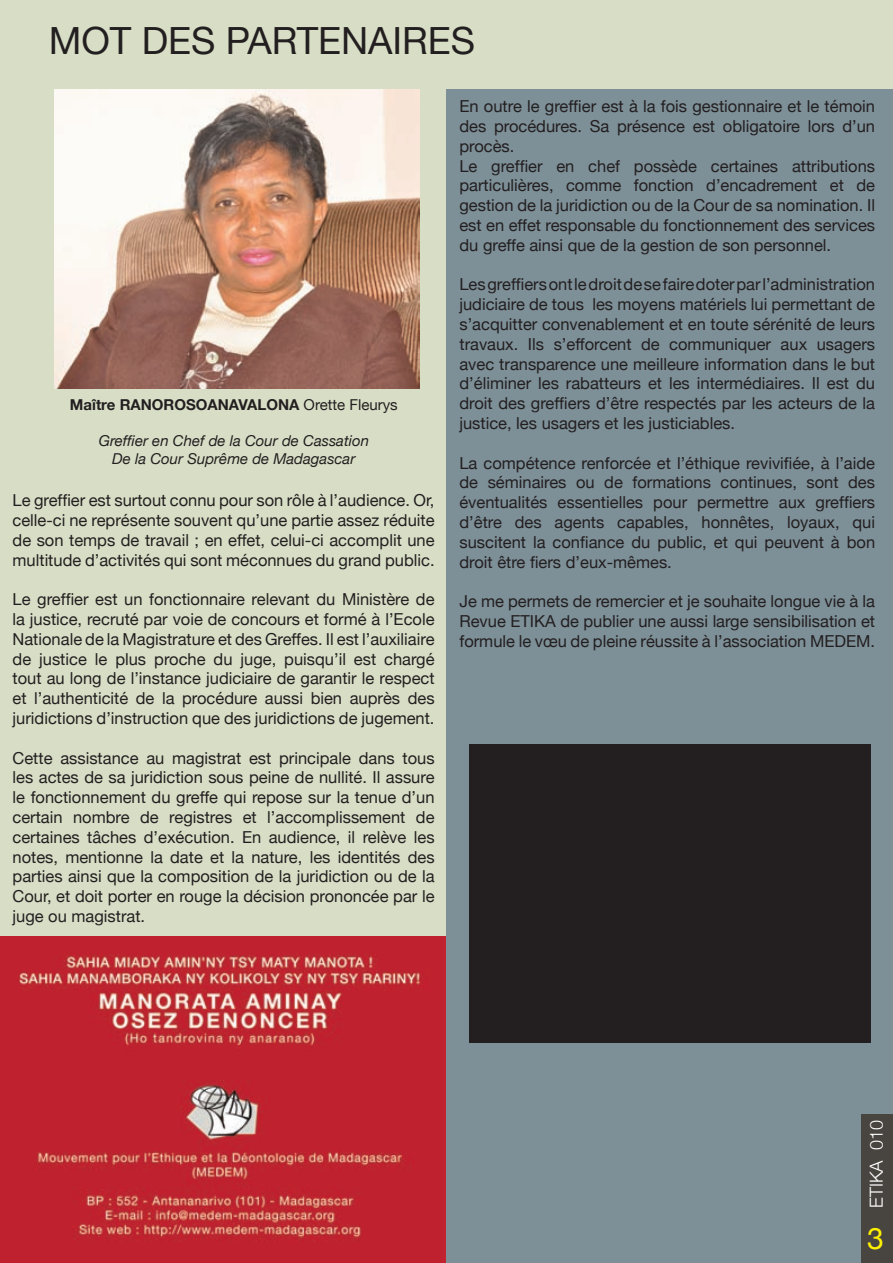
<style>
.page{position:relative;width:893px;height:1263px;background:#d8dec6}
.page>*{position:absolute;margin:0;border:0;box-sizing:border-box;transform-origin:0 0}
.t1{font:37.5px "Helvetica Neue";color:#231f20}
.t2{font:30px "Helvetica Neue";color:#fff101}
.t3{font:300 18px "Helvetica Neue";color:#fff}
.t4{font:16.5px/19.8px "Helvetica Neue";color:#231f20;text-align:justify}
.t5{font:italic 15px/18px "Helvetica Neue";color:#231f20;text-align:center}
.t6{font:700 15px "Helvetica Neue";color:#231f20}
.s1{font-weight:400}
</style>
<div class="page">
<img style="left:0;top:936px;width:446px;height:327px">
<div style="left:446px;top:89px;width:447px;height:1174px;background:#7d8f97"></div>
<div style="left:861px;top:1114px;width:32px;height:149px;background:#484541"></div>
<img style="left:54px;top:89px;width:366px;height:299px">
<div style="left:469px;top:744px;width:402px;height:299px;background:#231f20"></div>
<h1 class="t1" style="left:49px;top:13px;width:428px">MOT DES PARTENAIRES</h1>
<p class="t6" style="left:70px;top:393px;width:329px">Maître RANOROSOANAVALONA <span class="s1">Orette Fleurys</span></p>
<p class="t5" style="left:99px;top:433px;width:272px">Greffier en Chef de la Cour de Cassation<br>De la Cour Suprême de Madagascar</p>
<p class="t4" style="left:13px;top:491px;width:424px">Le greffier est surtout connu pour son rôle à l’audience. Or, celle-ci ne représente souvent qu’une partie assez réduite de son temps de travail ; en effet, celui-ci accomplit une multitude d’activités qui sont méconnues du grand public.</p>
<p class="t4" style="left:13px;top:590px;width:424px">Le greffier est un fonctionnaire relevant du Ministère de la justice, recruté par voie de concours et formé à l’Ecole Nationale de la Magistrature et des Greffes. Il est l’auxiliaire de justice le plus proche du juge, puisqu’il est chargé tout au long de l’instance judiciaire de garantir le respect et l’authenticité de la procédure aussi bien auprès des juridictions d’instruction que des juridictions de jugement.</p>
<p class="t4" style="left:13px;top:749px;width:424px">Cette assistance au magistrat est principale dans tous les actes de sa juridiction sous peine de nullité. Il assure le fonctionnement du greffe qui repose sur la tenue d’un certain nombre de registres et l’accomplissement de certaines tâches d’exécution. En audience, il relève les notes, mentionne la date et la nature, les identités des parties ainsi que la composition de la juridiction ou de la Cour, et doit porter en rouge la décision prononcée par le juge ou magistrat.</p>
<p class="t4" style="left:459px;top:97px;width:417px;text-align:left">En outre le greffier est à la fois gestionnaire et le témoin des procédures. Sa présence est obligatoire lors d’un procès.<br>Le greffier en chef possède certaines attributions particulières, comme fonction d’encadrement et de gestion de la juridiction ou de la Cour de sa nomination. Il est en effet responsable du fonctionnement des services du greffe ainsi que de la gestion de son personnel.</p>
<p class="t4" style="left:459px;top:276px;width:417px">Les greffiers ont le droit de se faire doter par l’administration judiciaire de tous les moyens matériels lui permettant de s’acquitter convenablement et en toute sérénité de leurs travaux. Ils s’efforcent de communiquer aux usagers avec transparence une meilleure information dans le but d’éliminer les rabatteurs et les intermédiaires. Il est du droit des greffiers d’être respectés par les acteurs de la justice, les usagers et les justiciables.</p>
<p class="t4" style="left:459px;top:454px;width:417px">La compétence renforcée et l’éthique revivifiée, à l’aide de séminaires ou de formations continues, sont des éventualités essentielles pour permettre aux greffiers d’être des agents capables, honnêtes, loyaux, qui suscitent la confiance du public, et qui peuvent à bon droit être fiers d’eux-mêmes.</p>
<p class="t4" style="left:459px;top:592px;width:417px">Je me permets de remercier et je souhaite longue vie à la Revue ETIKA de publier une aussi large sensibilisation et formule le vœu de pleine réussite à l’association MEDEM.</p>
<p class="t3" style="left:862px;top:1208px;width:89px;rotate:-90deg">ETIKA 010</p>
<h2 class="t2" style="left:867px;top:1217px;width:18px">3</h2>
</div>
